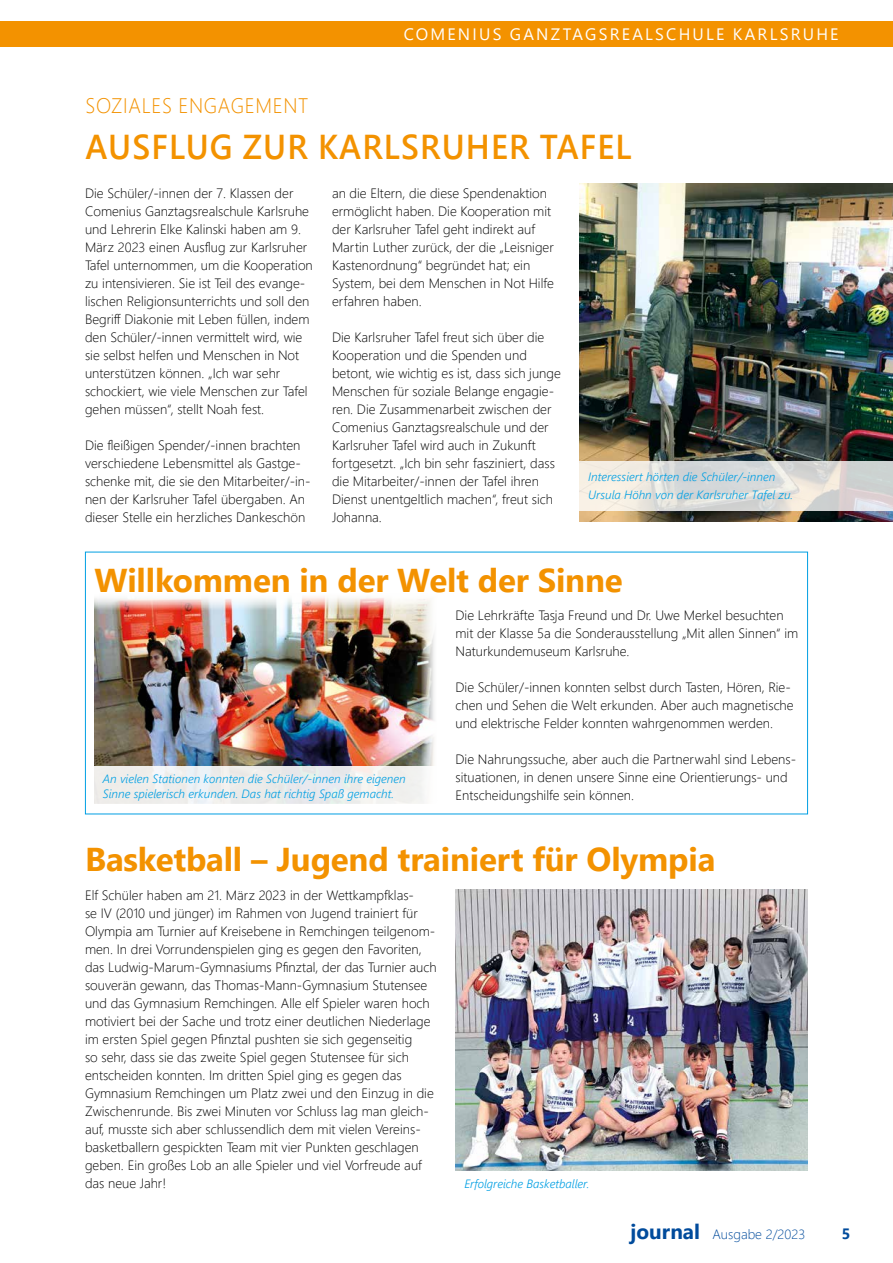
<style>
.page{position:relative;width:893px;height:1263px;background:#fff}
.page>*{position:absolute;margin:0;border:0;box-sizing:border-box;transform-origin:0 0}
.t1{font:600 34.5px "Segoe UI";letter-spacing:.035em;color:#f39200;scale:.95 1}
.t2{font:700 33px "Segoe UI";letter-spacing:-.005em;color:#f39200}
.t3{font:300 21px "Segoe UI";letter-spacing:.035em;color:#f39200;scale:.95 1}
.t4{font:16.5px "Segoe UI";letter-spacing:.135em;color:#fff}
.t5{font:700 15px "Segoe UI";color:#004b9c}
.t6{font:300 13.5px/18px "Segoe UI";color:#000}
.t7{font:300 13.5px "Segoe UI";color:#004b9c}
.t8{font:italic 300 12px/18px "Segoe UI";color:#009fe3}
.s1{font-weight:700;font-size:20.85px}
</style>
<div class="page">
<img style="left:580px;top:183px;width:313px;height:338px">
<div style="left:0;top:21px;width:893px;height:26px;background:#f39200"></div>
<svg style="left:580px;top:461px;width:313px;height:50px"></svg>
<img style="left:455px;top:889px;width:353px;height:281px">
<img style="left:94px;top:596px;width:340px;height:170px">
<div style="left:94px;top:766px;width:343px;height:39px;background:#eeedec"></div>
<p class="t4" style="left:404px;top:18px;width:436px">COMENIUS GANZTAGSREALSCHULE KARLSRUHE</p>
<p class="t4" style="left:773px;top:18px;width:67px">RUBRIK</p>
<h3 class="t3" style="left:85px;top:86px;width:236px">SOZIALES ENGAGEMENT</h3>
<h1 class="t1" style="left:86px;top:114px;width:576px">AUSFLUG ZUR KARLSRUHER TAFEL</h1>
<p class="t6" style="left:85px;top:183px;width:229px">Die Schüler/-innen der 7. Klassen der Comenius Ganztagsrealschule Karlsruhe und Lehrerin Elke Kalinski haben am 9.<br>März 2023 einen Ausflug zur Karlsruher Tafel unternommen, um die Kooperation zu intensivieren. Sie ist Teil des evange&shy;lischen Religionsunterrichts und soll den Begriff Diakonie mit Leben füllen, indem den Schüler/-innen vermittelt wird, wie sie selbst helfen und Menschen in Not unterstützen können. „Ich war sehr schockiert, wie viele Menschen zur Tafel gehen müssen“, stellt Noah fest.</p>
<p class="t6" style="left:85px;top:435px;width:227px">Die fleißigen Spender/-innen brachten verschiedene Lebensmittel als Gastge&shy;schenke mit, die sie den Mitarbeiter/-in&shy;nen der Karlsruher Tafel übergaben. An dieser Stelle ein herzliches Dankeschön</p>
<p class="t6" style="left:332px;top:183px;width:223px">an die Eltern, die diese Spendenaktion ermöglicht haben. Die Kooperation mit der Karlsruher Tafel geht indirekt auf Martin Luther zurück, der die „Leisniger Kastenordnung“ begründet hat; ein System, bei dem Menschen in Not Hilfe erfahren haben.</p>
<p class="t6" style="left:332px;top:327px;width:230px">Die Karlsruher Tafel freut sich über die Kooperation und die Spenden und betont, wie wichtig es ist, dass sich junge Menschen für soziale Belange engagie&shy;ren. Die Zusammenarbeit zwischen der Comenius Ganztagsrealschule und der Karlsruher Tafel wird auch in Zukunft fortgesetzt. „Ich bin sehr fasziniert, dass die Mitarbeiter/-innen der Tafel ihren Dienst unentgeltlich machen“, freut sich Johanna.</p>
<p class="t8" style="left:588px;top:466px;width:206px">Interessiert hörten die Schüler/-innen<br>Ursula Höhn von der Karlsruher Tafel zu.</p>
<h2 class="t2" style="left:94px;top:549px;width:530px">Willkommen in der Welt der Sinne</h2>
<p class="t6" style="left:455px;top:605px;width:344px">Die Lehrkräfte Tasja Freund und Dr. Uwe Merkel besuchten mit der Klasse 5a die Sonderausstellung „Mit allen Sinnen“ im<br>Naturkundemuseum Karlsruhe.</p>
<p class="t6" style="left:455px;top:677px;width:340px">Die Schüler/-innen konnten selbst durch Tasten, Hören, Rie&shy;chen und Sehen die Welt erkunden. Aber auch magnetische und elektrische Felder konnten wahrgenommen werden.</p>
<p class="t6" style="left:455px;top:749px;width:342px">Die Nahrungssuche, aber auch die Partnerwahl sind Lebens&shy;situationen, in denen unsere Sinne eine Orientierungs- und<br>Entscheidungshilfe sein können.</p>
<p class="t8" style="left:103px;top:769px;width:304px;line-height:15px">An vielen Stationen konnten die Schüler/-innen ihre eigenen<br>Sinne spielerisch erkunden. Das hat richtig Spaß gemacht.</p>
<h2 class="t2" style="left:85px;top:828px;width:632px">Basketball – Jugend trainiert für Olympia</h2>
<p class="t6" style="left:85px;top:885px;width:353px">Elf Schüler haben am 21. März 2023 in der Wettkampfklas-<br>se IV (2010 und jünger) im Rahmen von Jugend trainiert für Olympia am Turnier auf Kreisebene in Remchingen teilgenom&shy;men. In drei Vorrundenspielen ging es gegen den Favoriten, das Ludwig-Marum-Gymnasiums Pfinztal, der das Turnier auch souverän gewann, das Thomas-Mann-Gymnasium Stutensee und das Gymnasium Remchingen. Alle elf Spieler waren hoch motiviert bei der Sache und trotz einer deutlichen Niederlage im ersten Spiel gegen Pfinztal pushten sie sich gegenseitig<br>so sehr, dass sie das zweite Spiel gegen Stutensee für sich entscheiden konnten. Im dritten Spiel ging es gegen das Gymnasium Remchingen um Platz zwei und den Einzug in die Zwischenrunde. Bis zwei Minuten vor Schluss lag man gleich&shy;auf, musste sich aber schlussendlich dem mit vielen Vereins&shy;basketballern gespickten Team mit vier Punkten geschlagen geben. Ein großes Lob an alle Spieler und viel Vorfreude auf das neue Jahr!</p>
<p class="t8" style="left:464px;top:1172px;width:126px">Erfolgreiche Basketballer.</p>
<p class="t7" style="left:631px;top:1221px;width:176px"><span class="s1">journal</span> Ausgabe 2/2023</p>
<p class="t5" style="left:842px;top:1219px;width:10px">5</p>
</div>
